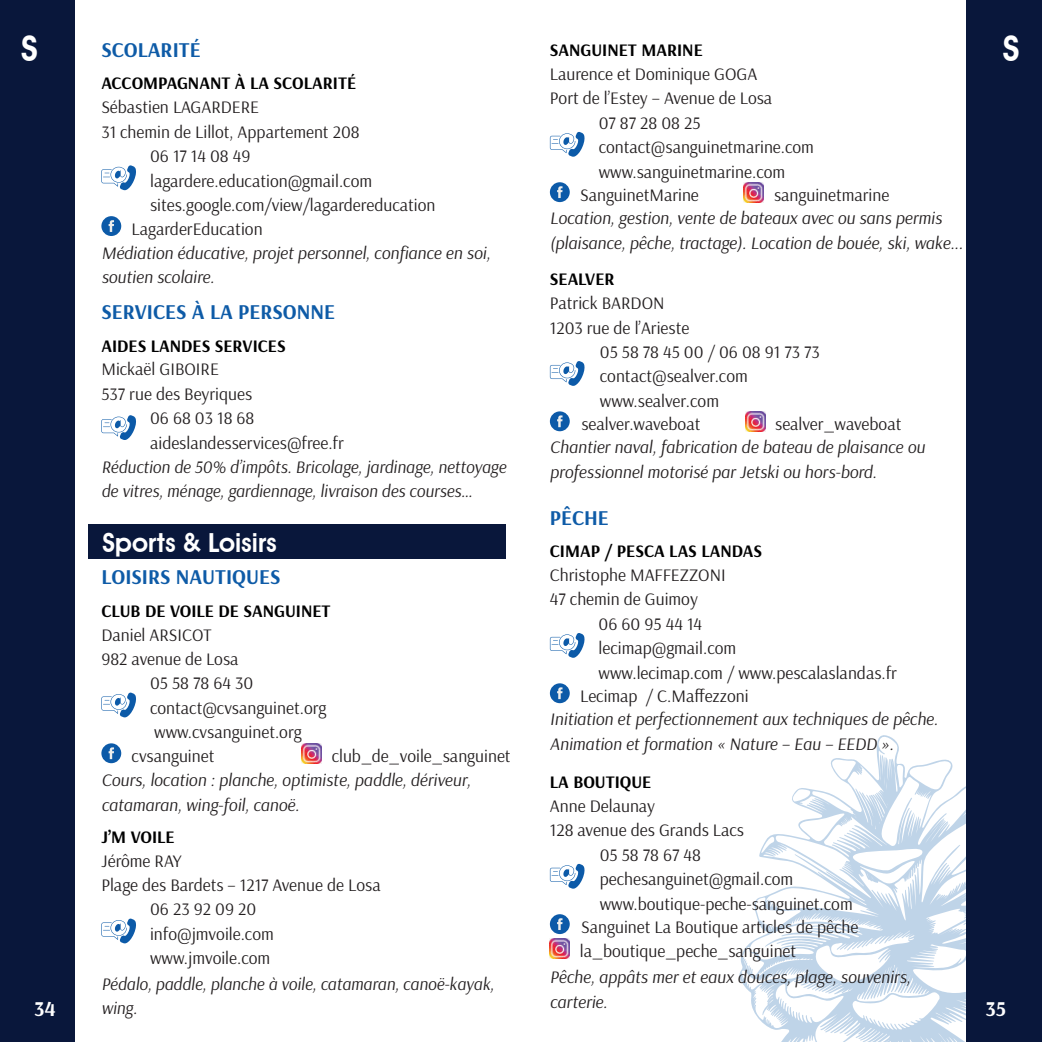
<style>
.page{position:relative;width:1042px;height:1042px;background:#fff}
.page>*{position:absolute;margin:0;border:0;box-sizing:border-box;transform-origin:0 0}
.t1{font:600 35px "Avant Garde IT Cby BT";color:#fff}
.t2{font:600 26.25px "Avant Garde IT Cby BT";color:#fff}
.t3{font:700 21px "Arsenal";color:#0e5ba7}
.t4{font:700 21px "Arsenal";color:#fff}
.t5{font:17.5px/24.5px "Arsenal";color:#231f20}
.t6{font:italic 17.5px/24.5px "Arsenal";color:#231f20}
.t7{font:700 17.5px "Arsenal";color:#000001}
</style>
<div class="page">
<svg style="left:739px;top:733px;width:228px;height:309px"></svg>
<div style="left:0;top:0;width:74px;height:1042px;background:#09173b"></div>
<div style="left:967px;top:0;width:75px;height:1042px;background:#09173b"></div>
<svg style="left:101px;top:165px;width:35px;height:25px"></svg>
<div style="left:101px;top:216px;width:20px;height:20px;background:#0c5aa8;border-radius:50%"></div>
<svg style="left:109px;top:220px;width:5px;height:12px"></svg>
<svg style="left:101px;top:415px;width:35px;height:25px"></svg>
<div style="left:89px;top:524px;width:417px;height:35px;background:#09173b"></div>
<svg style="left:101px;top:692px;width:35px;height:25px"></svg>
<div style="left:101px;top:743px;width:20px;height:20px;background:#0c5aa8;border-radius:50%"></div>
<svg style="left:109px;top:747px;width:5px;height:12px"></svg>
<img style="left:302px;top:743px;width:19px;height:20px">
<svg style="left:101px;top:918px;width:35px;height:25px"></svg>
<div style="left:550px;top:182px;width:20px;height:20px;background:#0c5aa8;border-radius:50%"></div>
<svg style="left:557px;top:186px;width:5px;height:12px"></svg>
<img style="left:744px;top:182px;width:20px;height:20px">
<svg style="left:550px;top:132px;width:35px;height:25px"></svg>
<div style="left:550px;top:411px;width:20px;height:20px;background:#0c5aa8;border-radius:50%"></div>
<svg style="left:557px;top:415px;width:5px;height:12px"></svg>
<img style="left:745px;top:411px;width:20px;height:20px">
<svg style="left:550px;top:361px;width:35px;height:25px"></svg>
<div style="left:550px;top:683px;width:20px;height:20px;background:#0c5aa8;border-radius:50%"></div>
<svg style="left:557px;top:687px;width:5px;height:12px"></svg>
<svg style="left:550px;top:633px;width:35px;height:25px"></svg>
<div style="left:550px;top:914px;width:20px;height:20px;background:#0c5aa8;border-radius:50%"></div>
<svg style="left:557px;top:918px;width:5px;height:12px"></svg>
<img style="left:550px;top:938px;width:20px;height:20px">
<svg style="left:550px;top:864px;width:35px;height:24px"></svg>
<h1 class="t1" style="left:21px;top:28px;width:18px">S</h1>
<p class="t3" style="left:101px;top:35px;width:101px">SCOLARITÉ</p>
<h1 class="t1" style="left:1003px;top:28px;width:18px">S</h1>
<p class="t5" style="left:101px;top:95px;width:159px">Sébastien LAGARDERE</p>
<p class="t5" style="left:101px;top:119px;width:260px">31 chemin de Lillot, Appartement 208</p>
<p class="t5" style="left:150px;top:143px;width:102px">06 17 14 08 49</p>
<p class="t5" style="left:150px;top:168px;width:223px">lagardere.education@gmail.com</p>
<p class="t5" style="left:150px;top:192px;width:287px">sites.google.com/view/lagardereducation</p>
<p class="t7" style="left:550px;top:38px;width:154px">SANGUINET MARINE</p>
<p class="t5" style="left:550px;top:61px;width:209px">Laurence et Dominique GOGA</p>
<p class="t5" style="left:550px;top:86px;width:224px">Port de l’Estey – Avenue de Losa</p>
<p class="t5" style="left:599px;top:110px;width:103px">07 87 28 08 25</p>
<p class="t5" style="left:599px;top:134px;width:217px">contact@sanguinetmarine.com</p>
<p class="t5" style="left:599px;top:159px;width:188px">www.sanguinetmarine.com</p>
<p class="t7" style="left:101px;top:71px;width:256px">ACCOMPAGNANT À LA SCOLARITÉ</p>
<p class="t5" style="left:580px;top:182px;width:120px">SanguinetMarine</p>
<p class="t5" style="left:774px;top:182px;width:117px">sanguinetmarine</p>
<p class="t6" style="left:550px;top:206px;width:415px">Location, gestion, vente de bateaux avec ou sans permis (plaisance, pêche, tractage). Location de bouée, ski, wake...</p>
<p class="t5" style="left:132px;top:216px;width:132px">LagarderEducation</p>
<p class="t6" style="left:101px;top:241px;width:390px">Médiation éducative, projet personnel, confiance en soi, soutien scolaire.</p>
<p class="t7" style="left:550px;top:267px;width:66px">SEALVER</p>
<p class="t3" style="left:101px;top:297px;width:235px">SERVICES À LA PERSONNE</p>
<p class="t7" style="left:101px;top:333px;width:186px">AIDES LANDES SERVICES</p>
<p class="t5" style="left:101px;top:357px;width:119px">Mickaël GIBOIRE</p>
<p class="t5" style="left:101px;top:381px;width:152px">537 rue des Beyriques</p>
<p class="t5" style="left:150px;top:405px;width:106px">06 68 03 18 68</p>
<p class="t5" style="left:150px;top:430px;width:195px">aideslandesservices@free.fr</p>
<p class="t6" style="left:101px;top:455px;width:406px">Réduction de 50% d’impôts. Bricolage, jardinage, nettoyage de vitres, ménage, gardiennage, livraison des courses…</p>
<p class="t5" style="left:550px;top:290px;width:116px">Patrick BARDON</p>
<p class="t5" style="left:550px;top:315px;width:141px">1203 rue de l’Arieste</p>
<p class="t5" style="left:600px;top:339px;width:221px">05 58 78 45 00 / 06 08 91 73 73</p>
<p class="t5" style="left:600px;top:364px;width:149px">contact@sealver.com</p>
<p class="t5" style="left:600px;top:388px;width:121px">www.sealver.com</p>
<p class="t5" style="left:581px;top:411px;width:121px">sealver.waveboat</p>
<p class="t5" style="left:775px;top:411px;width:128px">sealver_waveboat</p>
<p class="t6" style="left:550px;top:436px;width:377px">Chantier naval, fabrication de bateau de plaisance ou professionnel motorisé par Jetski ou hors-bord.</p>
<p class="t3" style="left:550px;top:503px;width:61px">PÊCHE</p>
<h2 class="t2" style="left:103px;top:526px;width:176px">Sports &amp; Loisirs</h2>
<p class="t3" style="left:101px;top:562px;width:180px">LOISIRS NAUTIQUES</p>
<p class="t5" style="left:101px;top:622px;width:112px">Daniel ARSICOT</p>
<p class="t5" style="left:101px;top:646px;width:139px">982 avenue de Losa</p>
<p class="t5" style="left:150px;top:670px;width:105px">05 58 78 64 30</p>
<p class="t5" style="left:150px;top:695px;width:178px">contact@cvsanguinet.org</p>
<p class="t5" style="left:154px;top:719px;width:149px">www.cvsanguinet.org</p>
<p class="t7" style="left:550px;top:539px;width:214px">CIMAP / PESCA LAS LANDAS</p>
<p class="t5" style="left:550px;top:562px;width:177px">Christophe MAFFEZZONI<br>47 chemin de Guimoy</p>
<p class="t5" style="left:598px;top:611px;width:300px">06 60 95 44 14<br>lecimap@gmail.com<br>www.lecimap.com / www.pescalaslandas.fr</p>
<p class="t7" style="left:101px;top:598px;width:231px">CLUB DE VOILE DE SANGUINET</p>
<p class="t5" style="left:580px;top:683px;width:170px">Lecimap / C.Maffezzoni</p>
<p class="t6" style="left:550px;top:707px;width:390px">Initiation et perfectionnement aux techniques de pêche.<br>Animation et formation « Nature – Eau – EEDD ».</p>
<p class="t5" style="left:332px;top:743px;width:180px">club_de_voile_sanguinet</p>
<p class="t6" style="left:101px;top:768px;width:371px">Cours, location : planche, optimiste, paddle, dériveur, catamaran, wing-foil, canoë.</p>
<p class="t5" style="left:132px;top:743px;width:84px">cvsanguinet</p>
<p class="t7" style="left:550px;top:769px;width:103px">LA BOUTIQUE</p>
<p class="t5" style="left:550px;top:793px;width:106px">Anne Delaunay</p>
<p class="t5" style="left:550px;top:818px;width:196px">128 avenue des Grands Lacs</p>
<p class="t5" style="left:600px;top:842px;width:103px">05 58 78 67 48</p>
<p class="t5" style="left:600px;top:866px;width:195px">pechesanguinet@gmail.com</p>
<p class="t5" style="left:600px;top:891px;width:254px">www.boutique-peche-sanguinet.com</p>
<p class="t7" style="left:101px;top:824px;width:75px">J’M VOILE</p>
<p class="t5" style="left:101px;top:848px;width:82px">Jérôme RAY</p>
<p class="t5" style="left:101px;top:872px;width:281px">Plage des Bardets – 1217 Avenue de Losa</p>
<p class="t5" style="left:150px;top:896px;width:108px">06 23 92 09 20</p>
<p class="t5" style="left:150px;top:921px;width:125px">info@jmvoile.com</p>
<p class="t5" style="left:150px;top:945px;width:122px">www.jmvoile.com</p>
<p class="t5" style="left:580px;top:914px;width:280px">Sanguinet La Boutique articles de pêche la_boutique_peche_sanguinet</p>
<p class="t6" style="left:550px;top:966px;width:362px">Pêche, appâts mer et eaux douces, plage, souvenirs, carterie.</p>
<p class="t6" style="left:101px;top:972px;width:394px">Pédalo, paddle, planche à voile, catamaran, canoë-kayak, wing.</p>
<p class="t4" style="left:34px;top:994px;width:23px">34</p>
<p class="t4" style="left:985px;top:994px;width:22px">35</p>
</div>
